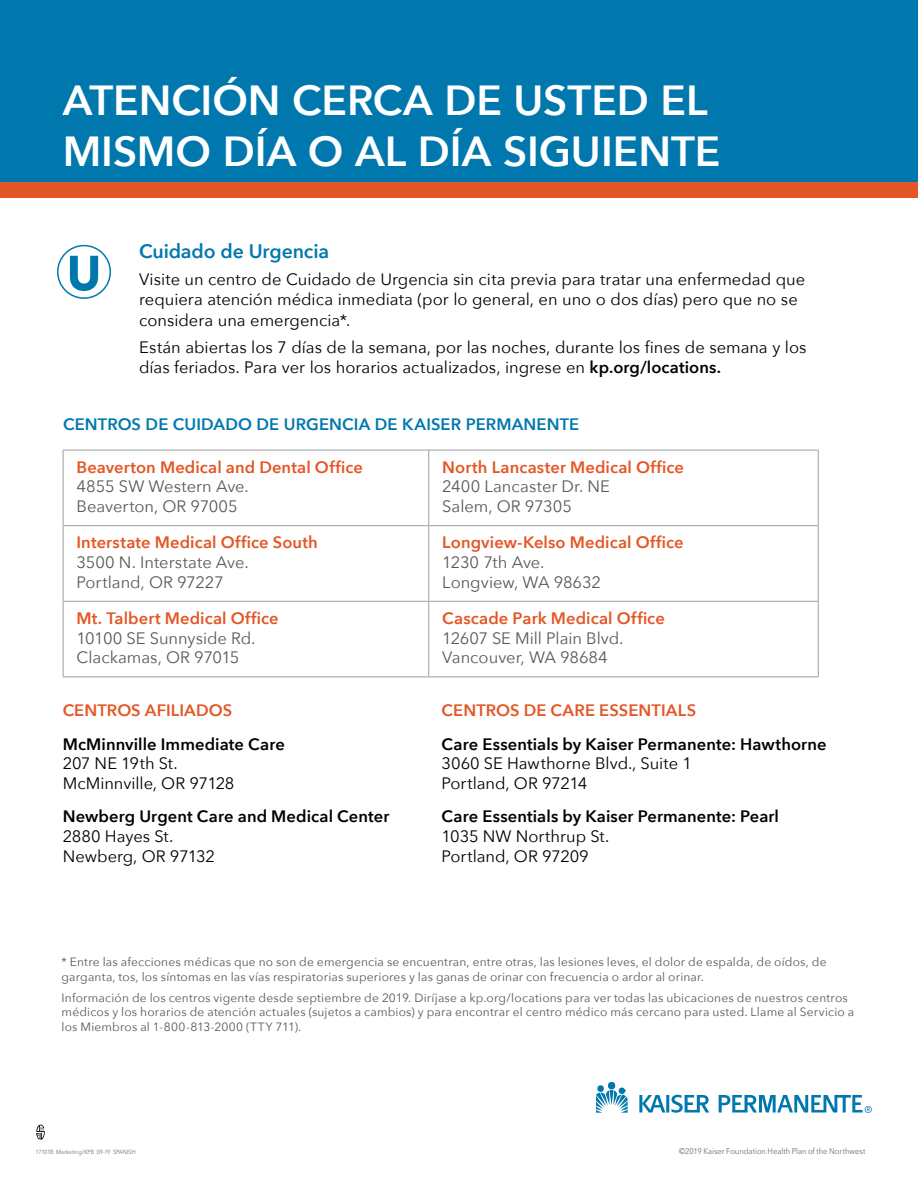
<style>
.page{position:relative;width:918px;height:1188px;background:#fff}
.page>*{position:absolute;margin:0;border:0;box-sizing:border-box;transform-origin:0 0}
.H2_Subtitle{font:600 42px/50.4px "Avenir Next";color:#fff}
.H3_Section_Head{font:600 19.5px "Avenir Next";letter-spacing:-.01em;color:#0078ae}
.Body_Text{font:16.5px/20.2px "Avenir Next";color:#000}
.t1{font:16.5px "Avenir Next";color:#58595b}
.t2{font:600 16.5px "Avenir Next";letter-spacing:.005em;color:#e45625}
.t3{font:600 16.5px "Avenir Next";letter-spacing:.005em;color:#000}
.Body_Text-2{font:600 16.5px "Avenir Next";letter-spacing:.005em;color:#0078ae}
.t4{font:12px/14.4px "Avenir Next";letter-spacing:.015em;color:#58595b}
.CEA_reg_FR{font:8.25px "Avenir Next";color:#6d6e71;scale:.92 1}
.CEA_reg_FR-2{font:6px "Avenir Next";letter-spacing:-.005em;color:#6d6e71;scale:.92 1}
.s1{font-weight:600}
</style>
<div class="page">
<div style="left:0;top:0;width:918px;height:197px;background:#0078ae"></div>
<div style="left:0;top:182px;width:918px;height:15px;background:#e45625"></div>
<svg style="left:64px;top:451px;width:754px;height:226px"></svg>
<hr style="left:63px;top:450px;width:366px;height:1px;background:#9d9fa2">
<hr style="left:63px;top:450px;width:1px;height:75px;background:#9d9fa2">
<hr style="left:429px;top:450px;width:390px;height:1px;background:#9d9fa2">
<hr style="left:428px;top:450px;width:1px;height:75px;background:#9d9fa2">
<hr style="left:818px;top:450px;width:1px;height:75px;background:#9d9fa2">
<hr style="left:63px;top:525px;width:366px;height:1px;background:#9d9fa2">
<hr style="left:63px;top:526px;width:1px;height:75px;background:#9d9fa2">
<hr style="left:429px;top:525px;width:390px;height:1px;background:#9d9fa2">
<hr style="left:428px;top:526px;width:1px;height:75px;background:#9d9fa2">
<hr style="left:818px;top:526px;width:1px;height:75px;background:#9d9fa2">
<hr style="left:63px;top:601px;width:366px;height:1px;background:#9d9fa2">
<hr style="left:63px;top:602px;width:1px;height:75px;background:#9d9fa2">
<hr style="left:429px;top:601px;width:390px;height:1px;background:#9d9fa2">
<hr style="left:428px;top:602px;width:1px;height:75px;background:#9d9fa2">
<hr style="left:818px;top:602px;width:1px;height:75px;background:#9d9fa2">
<hr style="left:63px;top:677px;width:366px;height:1px;background:#9d9fa2">
<hr style="left:429px;top:677px;width:390px;height:1px;background:#9d9fa2">
<svg style="left:36px;top:1125px;width:9px;height:15px"></svg>
<svg style="left:596px;top:1084px;width:32px;height:29px"></svg>
<div style="left:608px;top:1082px;width:7px;height:8px;background:#0078ae;border-radius:50%"></div>
<hr style="left:666px;top:1095px;width:3px;height:18px;background:#0078ae">
<svg style="left:639px;top:1095px;width:26px;height:18px"></svg>
<svg style="left:671px;top:1095px;width:38px;height:18px"></svg>
<svg style="left:719px;top:1095px;width:153px;height:18px"></svg>
<svg style="left:70px;top:256px;width:28px;height:35px"></svg>
<div style="left:57px;top:245px;width:54px;height:54px;border:2px solid #0078ae;border-radius:50%"></div>
<p class="H2_Subtitle" style="left:63px;top:75px;width:659px">ATENCIÓN CERCA DE USTED EL<br>MISMO DÍA O AL DÍA SIGUIENTE</p>
<h3 class="H3_Section_Head" style="left:139px;top:235px;width:191px">Cuidado de Urgencia</h3>
<p class="Body_Text" style="left:139px;top:268px;width:668px">Visite un centro de Cuidado de Urgencia sin cita previa para tratar una enfermedad que requiera atención médica inmediata (por lo general, en uno o dos días) pero que no se considera una emergencia*.</p>
<p class="Body_Text" style="left:139px;top:336px;width:669px">Están abiertas los 7 días de la semana, por las noches, durante los fines de semana y los días feriados. Para ver los horarios actualizados, ingrese en <span class="s1">kp.org/locations.</span></p>
<p class="Body_Text-2" style="left:63px;top:410px;width:518px">CENTROS DE CUIDADO DE URGENCIA DE KAISER PERMANENTE</p>
<p class="t2" style="left:77px;top:453px;width:288px">Beaverton Medical and Dental Office</p>
<p class="t1" style="left:77px;top:473px;width:174px">4855 SW Western Ave.</p>
<p class="t1" style="left:77px;top:493px;width:163px">Beaverton, OR 97005</p>
<p class="t2" style="left:442px;top:453px;width:243px">North Lancaster Medical Office</p>
<p class="t1" style="left:442px;top:473px;width:169px">2400 Lancaster Dr. NE</p>
<p class="t1" style="left:442px;top:493px;width:131px">Salem, OR 97305</p>
<p class="t2" style="left:77px;top:528px;width:243px">Interstate Medical Office South</p>
<p class="t1" style="left:77px;top:548px;width:174px">3500 N. Interstate Ave.</p>
<p class="t1" style="left:77px;top:568px;width:149px">Portland, OR 97227</p>
<p class="t2" style="left:77px;top:604px;width:204px">Mt. Talbert Medical Office</p>
<p class="t1" style="left:77px;top:624px;width:181px">10100 SE Sunnyside Rd.</p>
<p class="t1" style="left:77px;top:644px;width:164px">Clackamas, OR 97015</p>
<h4 class="t2" style="left:63px;top:696px;width:171px">CENTROS AFILIADOS</h4>
<p class="t3" style="left:63px;top:730px;width:224px">McMinnville Immediate Care</p>
<p class="Body_Text" style="left:63px;top:753px;width:117px">207 NE 19th St.</p>
<p class="Body_Text" style="left:63px;top:773px;width:173px">McMinnville, OR 97128</p>
<p class="t3" style="left:63px;top:803px;width:328px">Newberg Urgent Care and Medical Center</p>
<p class="Body_Text" style="left:63px;top:826px;width:112px">2880 Hayes St.</p>
<p class="Body_Text" style="left:63px;top:845px;width:154px">Newberg, OR 97132</p>
<p class="t2" style="left:442px;top:528px;width:243px">Longview-Kelso Medical Office</p>
<p class="t1" style="left:442px;top:548px;width:104px">1230 7th Ave.</p>
<p class="t1" style="left:442px;top:568px;width:160px">Longview, WA 98632</p>
<p class="t2" style="left:442px;top:604px;width:224px">Cascade Park Medical Office</p>
<p class="t1" style="left:442px;top:624px;width:183px">12607 SE Mill Plain Blvd.</p>
<p class="t1" style="left:442px;top:644px;width:167px">Vancouver, WA 98684</p>
<h4 class="t2" style="left:442px;top:696px;width:256px">CENTROS DE CARE ESSENTIALS</h4>
<p class="t3" style="left:442px;top:730px;width:386px">Care Essentials by Kaiser Permanente: Hawthorne</p>
<p class="Body_Text" style="left:442px;top:753px;width:252px">3060 SE Hawthorne Blvd., Suite 1</p>
<p class="Body_Text" style="left:442px;top:773px;width:147px">Portland, OR 97214</p>
<p class="t3" style="left:442px;top:803px;width:339px">Care Essentials by Kaiser Permanente: Pearl</p>
<p class="Body_Text" style="left:442px;top:826px;width:169px">1035 NW Northrup St.</p>
<p class="Body_Text" style="left:442px;top:845px;width:149px">Portland, OR 97209</p>
<p class="t4" style="left:62px;top:955px;width:766px">* Entre las afecciones médicas que no son de emergencia se encuentran, entre otras, las lesiones leves, el dolor de espalda, de oídos, de garganta, tos, los síntomas en las vías respiratorias superiores y las ganas de orinar con frecuencia o ardor al orinar.</p>
<p class="t4" style="left:62px;top:990px;width:794px">Información de los centros vigente desde septiembre de 2019. Diríjase a kp.org/locations para ver todas las ubicaciones de nuestros centros médicos y los horarios de atención actuales (sujetos a cambios) y para encontrar el centro médico más cercano para usted. Llame al Servicio a los Miembros al 1‑800‑813‑2000 (TTY 711).</p>
<p class="CEA_reg_FR-2" style="left:36px;top:1147px;width:110px">17101B Marketing/KPB 09-19 SPANISH</p>
<p class="CEA_reg_FR" style="left:679px;top:1144px;width:204px">©2019 Kaiser Foundation Health Plan of the Northwest</p>
</div>
